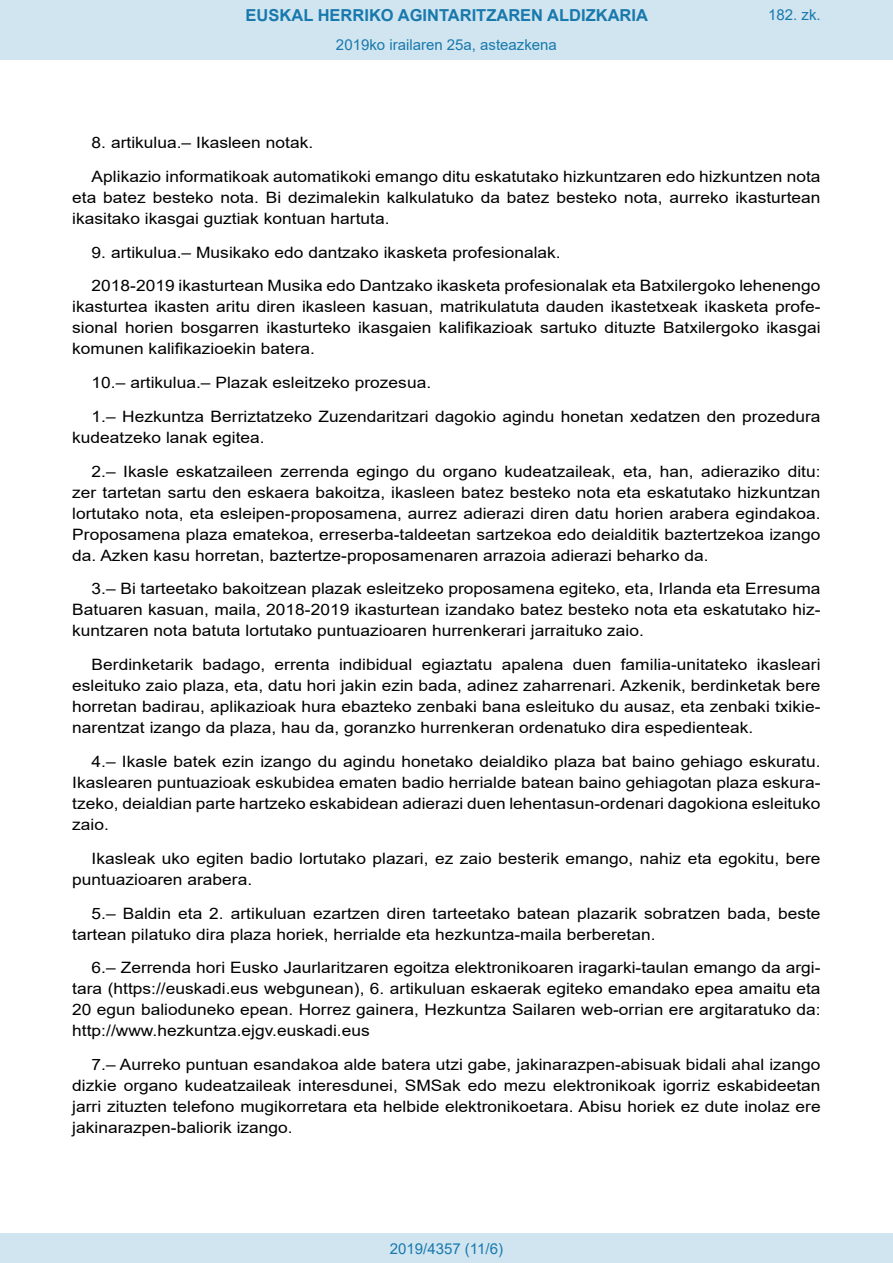
<style>
.page{position:relative;width:893px;height:1263px;background:#fff}
.page>*{position:absolute;margin:0;border:0;box-sizing:border-box;transform-origin:0 0}
.t1{font:700 16.5px "Arial";color:#1879ad}
.BOPVDetalle{font:15.6px/21px "Arial";color:#000;text-align:justify;scale:1.11 1}
.Paginacion_Centro{font:15px "Arial";color:#1879ad}
</style>
<div class="page">
<div style="left:0;top:0;width:893px;height:60px;background:#d0e5f0"></div>
<div style="left:0;top:1233px;width:893px;height:30px;background:#d0e5f0"></div>
<p class="t1" style="left:246px;top:3px;width:404px">EUSKAL HERRIKO AGINTARITZAREN ALDIZKARIA</p>
<p class="Paginacion_Centro" style="left:336px;top:35px;width:222px">2019ko irailaren 25a, asteazkena</p>
<p class="Paginacion_Centro" style="left:768px;top:5px;width:54px">182. zk.</p>
<p class="BOPVDetalle" style="left:92px;top:132px;width:201px">8. artikulua.– Ikasleen notak.</p>
<p class="BOPVDetalle" style="left:72px;top:166px;width:676px;text-indent:19px">Aplikazio informatikoak automatikoki emango ditu eskatutako hizkuntzaren edo hizkuntzen nota eta batez besteko nota. Bi dezimalekin kalkulatuko da batez besteko nota, aurreko ikasturtean ikasitako ikasgai guztiak kontuan hartuta.</p>
<p class="BOPVDetalle" style="left:92px;top:242px;width:424px">9. artikulua.– Musikako edo dantzako ikasketa profesionalak.</p>
<p class="BOPVDetalle" style="left:72px;top:275px;width:676px;text-indent:19px">2018-2019 ikasturtean Musika edo Dantzako ikasketa profesionalak eta Batxilergoko lehenengo ikasturtea ikasten aritu diren ikasleen kasuan, matrikulatuta dauden ikastetxeak ikasketa profe&shy;sional horien bosgarren ikasturteko ikasgaien kalifikazioak sartuko dituzte Batxilergoko ikasgai komunen kalifikazioekin batera.</p>
<p class="BOPVDetalle" style="left:92px;top:372px;width:307px">10.– artikulua.– Plazak esleitzeko prozesua.</p>
<p class="BOPVDetalle" style="left:72px;top:406px;width:676px;text-indent:19px">1.– Hezkuntza Berriztatzeko Zuzendaritzari dagokio agindu honetan xedatzen den prozedura kudeatzeko lanak egitea.</p>
<p class="BOPVDetalle" style="left:72px;top:461px;width:676px;text-indent:19px">2.– Ikasle eskatzaileen zerrenda egingo du organo kudeatzaileak, eta, han, adieraziko ditu: zer tartetan sartu den eskaera bakoitza, ikasleen batez besteko nota eta eskatutako hizkuntzan lortutako nota, eta esleipen-proposamena, aurrez adierazi diren datu horien arabera egindakoa.<br>Proposamena plaza ematekoa, erreserba-taldeetan sartzekoa edo deialditik baztertzekoa izango da. Azken kasu horretan, baztertze-proposamenaren arrazoia adierazi beharko da.</p>
<p class="BOPVDetalle" style="left:72px;top:578px;width:676px;text-indent:19px">3.– Bi tarteetako bakoitzean plazak esleitzeko proposamena egiteko, eta, Irlanda eta Erresuma Batuaren kasuan, maila, 2018-2019 ikasturtean izandako batez besteko nota eta eskatutako hiz&shy;kuntzaren nota batuta lortutako puntuazioaren hurrenkerari jarraituko zaio.</p>
<p class="BOPVDetalle" style="left:72px;top:654px;width:676px;text-indent:19px">Berdinketarik badago, errenta indibidual egiaztatu apalena duen familia-unitateko ikasleari esleituko zaio plaza, eta, datu hori jakin ezin bada, adinez zaharrenari. Azkenik, berdinketak bere horretan badirau, aplikazioak hura ebazteko zenbaki bana esleituko du ausaz, eta zenbaki txikie&shy;narentzat izango da plaza, hau da, goranzko hurrenkeran ordenatuko dira espedienteak.</p>
<p class="BOPVDetalle" style="left:72px;top:751px;width:676px;text-indent:19px">4.– Ikasle batek ezin izango du agindu honetako deialdiko plaza bat baino gehiago eskuratu.<br>Ikaslearen puntuazioak eskubidea ematen badio herrialde batean baino gehiagotan plaza eskura&shy;tzeko, deialdian parte hartzeko eskabidean adierazi duen lehentasun-ordenari dagokiona esleituko zaio.</p>
<p class="BOPVDetalle" style="left:72px;top:848px;width:676px;text-indent:19px">Ikasleak uko egiten badio lortutako plazari, ez zaio besterik emango, nahiz eta egokitu, bere puntuazioaren arabera.</p>
<p class="BOPVDetalle" style="left:72px;top:902px;width:676px;text-indent:19px">5.– Baldin eta 2. artikuluan ezartzen diren tarteetako batean plazarik sobratzen bada, beste tartean pilatuko dira plaza horiek, herrialde eta hezkuntza-maila berberetan.</p>
<p class="BOPVDetalle" style="left:72px;top:957px;width:676px;text-indent:19px">6.– Zerrenda hori Eusko Jaurlaritzaren egoitza elektronikoaren iragarki-taulan emango da argi&shy;tara (https://euskadi.eus webgunean), 6. artikuluan eskaerak egiteko emandako epea amaitu eta 20 egun balioduneko epean. Horrez gainera, Hezkuntza Sailaren web-orrian ere argitaratuko da: http://www.hezkuntza.ejgv.euskadi.eus</p>
<p class="BOPVDetalle" style="left:72px;top:1054px;width:676px;text-indent:19px">7.– Aurreko puntuan esandakoa alde batera utzi gabe, jakinarazpen-abisuak bidali ahal izango dizkie organo kudeatzaileak interesdunei, SMSak edo mezu elektronikoak igorriz eskabideetan jarri zituzten telefono mugikorretara eta helbide elektronikoetara. Abisu horiek ez dute inolaz ere jakinarazpen-baliorik izango.</p>
<p class="Paginacion_Centro" style="left:390px;top:1238px;width:115px">2019/4357 (11/6)</p>
</div>
